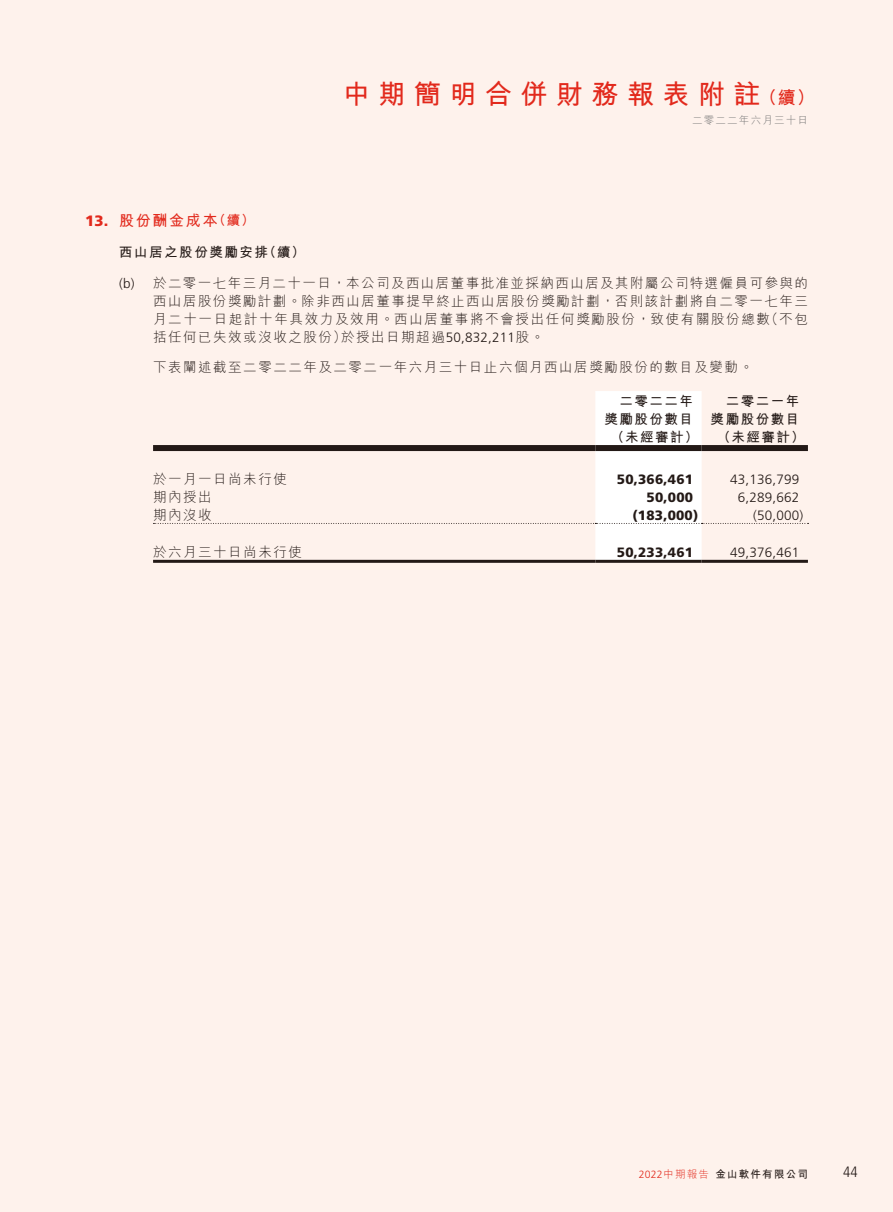
<style>
.page{position:relative;width:893px;height:1212px;background:#fef2ec}
.page>*{position:absolute;margin:0;border:0;box-sizing:border-box;transform-origin:0 0}
.t1{font:700 27px "M Hei HK";letter-spacing:.315em;color:#e2291c}
.t2{font:700 18px "M Hei HK";color:#e2291c}
.t3{font:700 15px "M Hei HK";letter-spacing:.115em;color:#e2291c}
.t4{font:900 15px "Frutiger";color:#e2291c}
.t5{font:300 condensed 15px "Frutiger";color:#231916}
.t6{font:300 13.5px/18px "M Hei HK";letter-spacing:.115em;color:#231916;text-align:right}
.t7{font:300 13.5px "Frutiger";letter-spacing:.015em;color:#231916}
.t8{font:700 13.5px "M Hei HK";letter-spacing:.115em;color:#231916}
.t9{font:900 13.5px "Frutiger";letter-spacing:.015em;color:#231916}
.t10{font:700 13.5px "M Hei HK";color:#e2291c}
.t11{font:300 10.5px "M Hei HK";letter-spacing:.115em;color:#727272}
.t12{font:700 10.5px "M Hei HK";letter-spacing:.115em;color:#231916}
.t13{font:300 10.5px "Frutiger";color:#e2291c}
.s1{font-family:"M Hei HK"}
</style>
<div class="page">
<svg style="left:153px;top:391px;width:655px;height:169px"></svg>
<hr style="left:153px;top:560px;width:442px;height:3px;background:#231916">
<hr style="left:595px;top:560px;width:107px;height:3px;background:#231916">
<hr style="left:702px;top:560px;width:106px;height:3px;background:#231916">
<h1 class="t1" style="left:343px;top:75px;width:419px">中期簡明合併財務報表附註</h1>
<p class="t11" style="left:692px;top:113px;width:117px">二零二二年六月三十日</p>
<h2 class="t2" style="left:759px;top:84px;width:57px">（續(</h2>
<p class="t4" style="left:85px;top:212px;width:25px">13.</p>
<p class="t3" style="left:119px;top:210px;width:100px">股份酬金成本</p>
<p class="t10" style="left:212px;top:211px;width:44px">（續(</p>
<p class="t8" style="left:119px;top:242px;width:150px">西山居之股份獎勵安排</p>
<p class="t6" style="left:153px;top:273px;width:656px">於二零一七年三月二十一日，本公司及西山居董事批准並採納西山居及其附屬公司特選僱員可參與的</p>
<p class="t8" style="left:263px;top:242px;width:44px">（續(</p>
<p class="t7" style="left:119px;top:275px;width:17px">b( )</p>
<p class="t6" style="left:153px;top:291px;width:656px">西山居股份獎勵計劃。除非西山居董事提早終止西山居股份獎勵計劃，否則該計劃將自二零一七年三（不包</p>
<p class="t6" style="left:153px;top:309px;width:619px">月二十一日起計十年具效力及效用。西山居董事將不會授出任何獎勵股份，致使有關股份總數</p>
<p class="t7" style="left:341px;top:329px;width:205px"><span class="s1">於授出日期超過</span>50,832,211<span class="s1">股。</span></p>
<p class="t6" style="left:153px;top:327px;width:195px">括任何已失效或沒收之股份）</p>
<p class="t6" style="left:153px;top:358px;width:602px">下表闡述截至二零二二年及二零二一年六月三十日止六個月西山居獎勵股份的數目及變動。</p>
<p class="t8" style="left:726px;top:391px;width:75px">二零二一年</p>
<p class="t8" style="left:619px;top:391px;width:75px">二零二二年</p>
<p class="t8" style="left:604px;top:409px;width:90px">獎勵股份數目</p>
<p class="t8" style="left:711px;top:409px;width:90px">獎勵股份數目</p>
<p class="t8" style="left:611px;top:427px;width:89px">（未經審計）</p>
<p class="t8" style="left:717px;top:427px;width:89px">（未經審計(</p>
<p class="t6" style="left:153px;top:469px;width:135px">於一月一日尚未行使</p>
<p class="t9" style="left:617px;top:471px;width:78px">50,366,461</p>
<p class="t7" style="left:730px;top:471px;width:71px">43,136,799</p>
<p class="t6" style="left:153px;top:487px;width:60px">期內授出</p>
<p class="t9" style="left:647px;top:489px;width:48px">50,000</p>
<p class="t7" style="left:738px;top:489px;width:63px">6,289,662</p>
<p class="t6" style="left:153px;top:505px;width:60px">期內沒收</p>
<p class="t9" style="left:632px;top:507px;width:67px">)183,000(</p>
<p class="t7" style="left:753px;top:507px;width:52px">)50,000(</p>
<p class="t6" style="left:153px;top:542px;width:150px">於六月三十日尚未行使</p>
<p class="t9" style="left:617px;top:544px;width:78px">50,233,461</p>
<p class="t7" style="left:730px;top:544px;width:71px">49,376,461</p>
<p class="t12" style="left:715px;top:1167px;width:94px">金山軟件有限公司</p>
<p class="t13" style="left:639px;top:1169px;width:72px">2022<span class="s1">中期報告</span></p>
<p class="t5" style="left:843px;top:1164px;width:16px">44</p>
</div>
